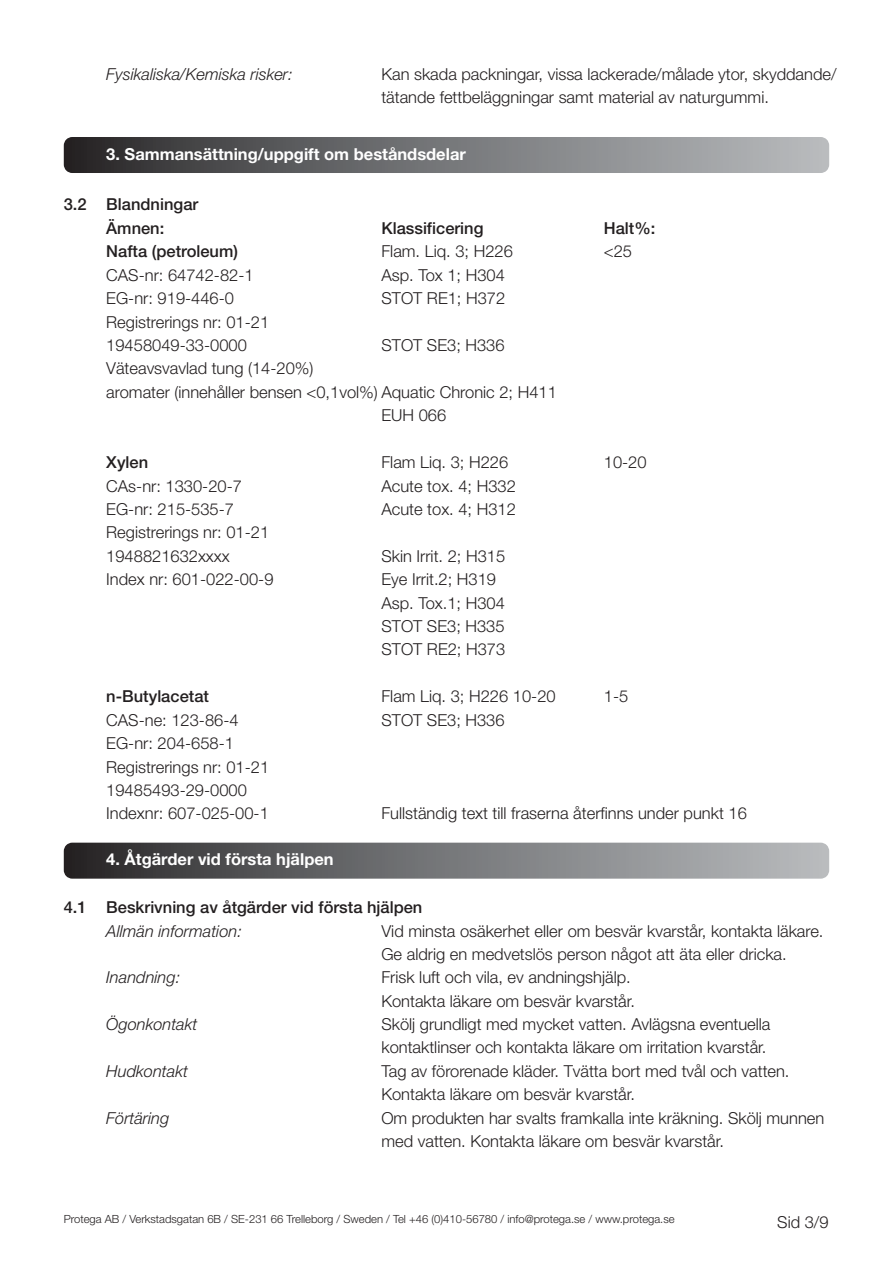
<style>
.page{position:relative;width:893px;height:1263px;background:#fff}
.page>*{position:absolute;margin:0;border:0;box-sizing:border-box;transform-origin:0 0}
.t1{font:300 16.5px/23.4px "Helvetica Neue";color:#231f20}
.t2{font:500 16.5px/23.5px "Helvetica Neue";color:#231f20;text-align:center}
.t3{font:italic 300 16.5px "Helvetica Neue";color:#231f20}
.t4{font:700 16.5px "Helvetica Neue";color:#fff}
.t5{font:300 11.25px "Helvetica Neue";color:#231f20}
</style>
<div class="page">
<svg style="left:64px;top:137px;width:765px;height:36px;background:#747477"></svg>
<svg style="left:64px;top:843px;width:765px;height:36px;background:#757678"></svg>
<p class="t3" style="left:106px;top:68px;width:188px">Fysikaliska/Kemiska risker:</p>
<p class="t1" style="left:381px;top:64px;width:457px">Kan skada packningar, vissa lackerade/målade ytor, skyddande/ tätande fettbeläggningar samt material av naturgummi.</p>
<p class="t4" style="left:106px;top:148px;width:361px">3. Sammansättning/uppgift om beståndsdelar</p>
<p class="t2" style="left:64px;top:194px;width:136px">3.2 Blandningar<br>Ämnen:</p>
<p class="t2" style="left:381px;top:218px;width:104px">Klassificering</p>
<p class="t2" style="left:604px;top:218px;width:53px">Halt%:</p>
<p class="t2" style="left:106px;top:241px;width:133px">Nafta (petroleum)</p>
<p class="t1" style="left:381px;top:241px;width:133px">Flam. Liq. 3; H226</p>
<p class="t1" style="left:604px;top:241px;width:30px">&lt;25</p>
<p class="t1" style="left:106px;top:265px;width:149px">CAS-nr: 64742-82-1</p>
<p class="t1" style="left:381px;top:265px;width:125px">Asp. Tox 1; H304</p>
<p class="t1" style="left:106px;top:288px;width:129px">EG-nr: 919-446-0</p>
<p class="t1" style="left:381px;top:288px;width:125px">STOT RE1; H372</p>
<p class="t1" style="left:106px;top:312px;width:164px">Registrerings nr: 01-21<br>19458049-33-0000</p>
<p class="t1" style="left:381px;top:335px;width:125px">STOT SE3; H336</p>
<p class="t1" style="left:106px;top:358px;width:209px">Väteavsvavlad tung (14-20%)</p>
<p class="t1" style="left:106px;top:382px;width:452px">aromater (innehåller bensen &lt;0,1vol%) Aquatic Chronic 2; H411</p>
<p class="t1" style="left:381px;top:405px;width:66px">EUH 066</p>
<p class="t2" style="left:106px;top:452px;width:43px">Xylen</p>
<p class="t1" style="left:381px;top:452px;width:128px">Flam Liq. 3; H226</p>
<p class="t1" style="left:604px;top:452px;width:44px">10-20</p>
<p class="t1" style="left:106px;top:476px;width:137px">CAs-nr: 1330-20-7</p>
<p class="t1" style="left:381px;top:476px;width:136px">Acute tox. 4; H332</p>
<p class="t1" style="left:106px;top:499px;width:129px">EG-nr: 215-535-7</p>
<p class="t1" style="left:381px;top:499px;width:136px">Acute tox. 4; H312</p>
<p class="t1" style="left:106px;top:522px;width:164px">Registrerings nr: 01-21<br>1948821632xxxx</p>
<p class="t1" style="left:381px;top:546px;width:125px">Skin Irrit. 2; H315</p>
<p class="t1" style="left:106px;top:569px;width:169px">Index nr: 601-022-00-9</p>
<p class="t1" style="left:381px;top:569px;width:125px">Eye Irrit.2; H319<br>Asp. Tox.1; H304<br>STOT SE3; H335<br>STOT RE2; H373</p>
<p class="t2" style="left:106px;top:686px;width:104px">n-Butylacetat</p>
<p class="t1" style="left:381px;top:686px;width:176px">Flam Liq. 3; H226 10-20</p>
<p class="t1" style="left:604px;top:686px;width:26px">1-5</p>
<p class="t1" style="left:106px;top:710px;width:134px">CAS-ne: 123-86-4</p>
<p class="t1" style="left:381px;top:710px;width:125px">STOT SE3; H336</p>
<p class="t1" style="left:106px;top:733px;width:164px">EG-nr: 204-658-1<br>Registrerings nr: 01-21<br>19485493-29-0000<br>Indexnr: 607-025-00-1</p>
<p class="t1" style="left:381px;top:803px;width:367px">Fullständig text till fraserna återfinns under punkt 16</p>
<p class="t4" style="left:106px;top:853px;width:229px">4. Åtgärder vid första hjälpen</p>
<p class="t2" style="left:64px;top:897px;width:360px">4.1 Beskrivning av åtgärder vid första hjälpen</p>
<p class="t3" style="left:106px;top:925px;width:137px">Allmän information:</p>
<p class="t1" style="left:381px;top:921px;width:444px">Vid minsta osäkerhet eller om besvär kvarstår, kontakta läkare.<br>Ge aldrig en medvetslös person något att äta eller dricka.</p>
<p class="t3" style="left:106px;top:971px;width:75px">Inandning:</p>
<p class="t1" style="left:381px;top:967px;width:255px">Frisk luft och vila, ev andningshjälp.<br>Kontakta läkare om besvär kvarstår.</p>
<p class="t3" style="left:106px;top:1018px;width:93px">Ögonkontakt</p>
<p class="t1" style="left:381px;top:1014px;width:391px">Skölj grundligt med mycket vatten. Avlägsna eventuella kontaktlinser och kontakta läkare om irritation kvarstår.</p>
<p class="t3" style="left:106px;top:1065px;width:83px">Hudkontakt</p>
<p class="t1" style="left:381px;top:1061px;width:410px">Tag av förorenade kläder. Tvätta bort med tvål och vatten.<br>Kontakta läkare om besvär kvarstår.</p>
<p class="t3" style="left:106px;top:1112px;width:64px">Förtäring</p>
<p class="t1" style="left:381px;top:1107px;width:444px">Om produkten har svalts framkalla inte kräkning. Skölj munnen med vatten. Kontakta läkare om besvär kvarstår.</p>
<p class="t5" style="left:64px;top:1215px;width:612px">Protega AB / Verkstadsgatan 6B / SE-231 66 Trelleborg / Sweden / Tel +46 (0)410-56780 / info@protega.se / www.protega.se</p>
<p class="t1" style="left:777px;top:1212px;width:53px">Sid 3/9</p>
</div>
